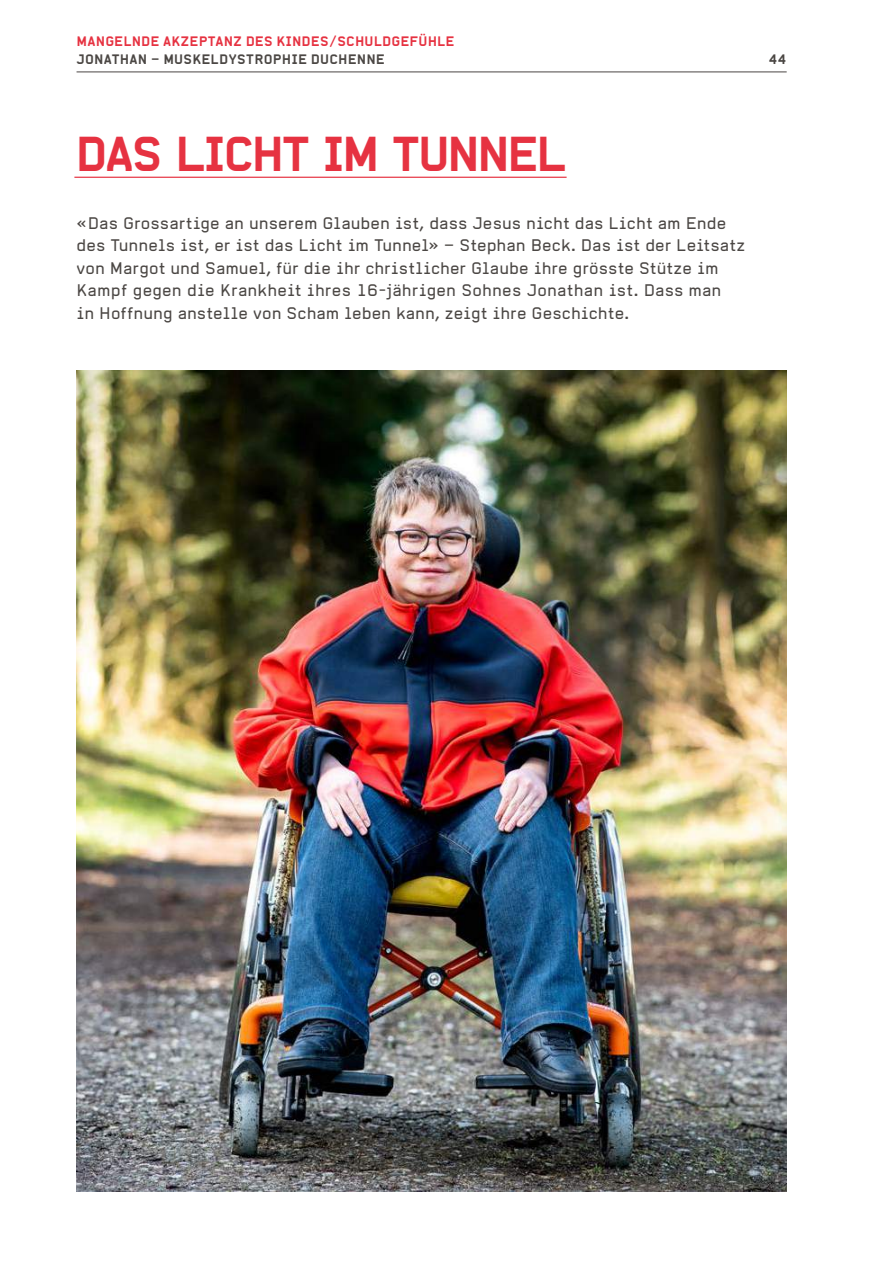
<style>
.page{position:relative;width:893px;height:1263px;background:#fff}
.page>*{position:absolute;margin:0;border:0;box-sizing:border-box;transform-origin:0 0}
.t1{font:46.5px "Alpha Headline";letter-spacing:-.085em;color:#e63241}
.t2{font:16.5px/22.5px "Alpha Headline Pro";letter-spacing:.005em;color:#4b4744}
.t3{font:700 13.5px "Alpha Headline Pro";letter-spacing:.005em;color:#e63241}
.t4{font:700 13.5px "Alpha Headline Pro";letter-spacing:.015em;color:#4b4744}
</style>
<div class="page">
<hr style="left:77px;top:72px;width:710px;height:1px;background:#4b4744">
<hr style="left:74px;top:177px;width:493px;height:1px;background:#e63241">
<img style="left:77px;top:371px;width:710px;height:820px">
<p class="t3" style="left:77px;top:33px;width:380px">MANGELNDE AKZEPTANZ DES KINDES / SCHULDGEFÜHLE</p>
<p class="t4" style="left:77px;top:51px;width:310px">JONATHAN – MUSKELDYSTROPHIE DUCHENNE</p>
<p class="t4" style="left:768px;top:51px;width:20px">44</p>
<h1 class="t1" style="left:74px;top:124px;width:494px">DAS LICHT IM TUNNEL</h1>
<p class="t2" style="left:77px;top:212px;width:670px">«Das Grossartige an unserem Glauben ist, dass Jesus nicht das Licht am Ende des Tunnels ist, er ist das Licht im Tunnel» – Stephan Beck. Das ist der Leitsatz von Margot und Samuel, für die ihr christlicher Glaube ihre grösste Stütze im Kampf gegen die Krankheit ihres 16-jährigen Sohnes Jonathan ist. Dass man<br>in Hoffnung anstelle von Scham leben kann, zeigt ihre Geschichte.</p>
</div>
